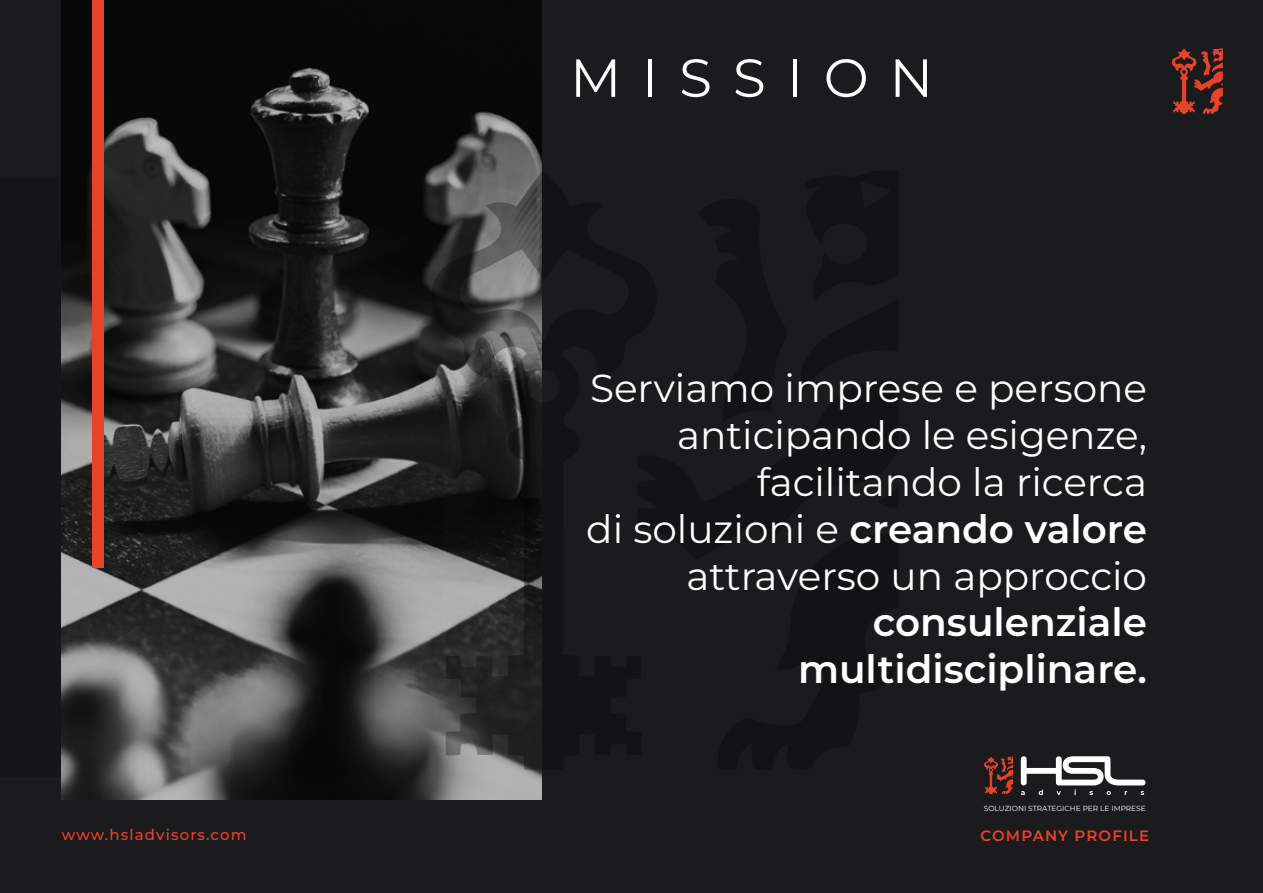
<style>
.page{position:relative;width:1263px;height:893px;background:#1b1b1e}
.page>*{position:absolute;margin:0;border:0;box-sizing:border-box;transform-origin:0 0}
.t1{font:53.55px "Montserrat";letter-spacing:.39em;color:#fff}
.t2{font:39px/46.8px "Montserrat";color:#fff;text-align:right}
.t3{font:600 39px/46.8px "Montserrat";color:#fff;text-align:right}
.t4{font:500 15px "Montserrat";letter-spacing:.075em;color:#e84228}
.t5{font:600 15px "Montserrat";letter-spacing:.075em;color:#e84228}
.t6{font:7.35px "Montserrat";color:#fff}
.s1{font-weight:600}
</style>
<div class="page">
<svg style="left:984px;top:757px;width:29px;height:37px"></svg>
<svg style="left:1021px;top:756px;width:124px;height:39px"></svg>
<img style="left:62px;top:0;width:479px;height:800px">
<svg style="left:432px;top:171px;width:110px;height:599px"></svg>
<div style="left:92px;top:0;width:11px;height:568px;background:#e84228"></div>
<svg style="left:1172px;top:48px;width:51px;height:66px"></svg>
<p class="t4" style="left:62px;top:825px;width:186px">www.hsladvisors.com</p>
<h1 class="t1" style="left:570px;top:41px;width:364px">MISSION</h1>
<p class="t2" style="left:586px;top:364px;width:562px">Serviamo imprese e persone anticipando le esigenze, facilitando la ricerca<br>di soluzioni e <span class="s1">creando valore </span>attraverso un approccio</p>
<p class="t3" style="left:798px;top:597px;width:351px">consulenziale multidisciplinare.</p>
<p class="t6" style="left:984px;top:803px;width:163px">SOLUZIONI STRATEGICHE PER LE IMPRESE</p>
<p class="t5" style="left:980px;top:825px;width:170px">COMPANY PROFILE</p>
</div>
